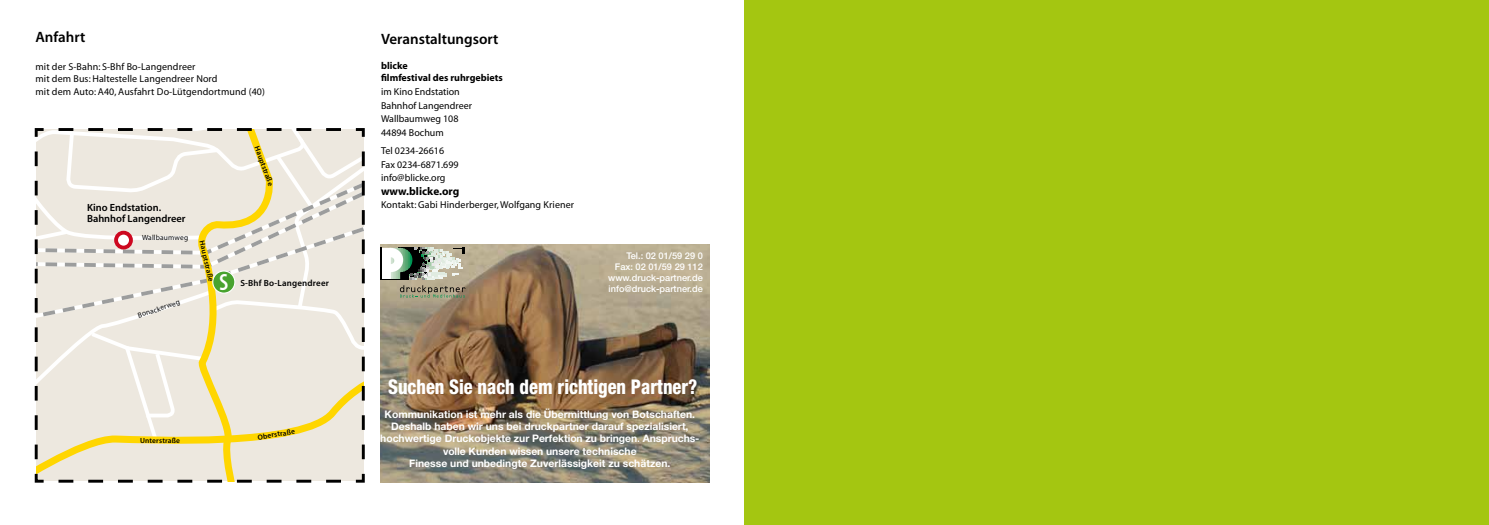
<style>
.page{position:relative;width:1489px;height:525px;background:#fff}
.page>*{position:absolute;margin:0;border:0;box-sizing:border-box;transform-origin:0 0}
.t1{font:800 condensed 20.25px "Helvetica Neue";color:#fff;scale:.91 1}
.t2{font:15px "Myriad MM 565 600";color:#000}
.t3{font:11.25px "Myriad MM 700 600";letter-spacing:.005em;color:#000}
.t4{font:700 10.38px/12.4px "Helvetica Neue";color:#fff;text-align:center}
.t5{font:10.38px/11.9px "Myriad MM 565 600";color:#000}
.t6{font:10px/13.8px "Myriad MM 400 600";letter-spacing:.01em;color:#000}
.t7{font:10px/12.5px "Myriad MM 700 600";letter-spacing:.015em;color:#000}
.t8{font:500 9.25px/11px "Helvetica Neue";color:#fff;text-align:right}
.t9{font:9px "Myriad MM 565 600";letter-spacing:.02em;color:#000}
.t10{font:7.5px "Myriad MM 565 600";letter-spacing:.02em;color:#000}
.t11{font:7.5px "Myriad MM 400 600";letter-spacing:.02em;color:#000}
</style>
<div class="page">
<div style="left:744px;top:0;width:744px;height:524px;background:#a4c611"></div>
<img style="left:381px;top:244px;width:328px;height:238px">
<svg style="left:381px;top:244px;width:84px;height:53px;background:#a4a794"></svg>
<svg style="left:35px;top:128px;width:330px;height:354px;background:#e9e3d1"></svg>
<h2 class="t2" style="left:35px;top:30px;width:52px">Anfahrt</h2>
<p class="t6" style="left:35px;top:60px;width:231px;line-height:12.5px">mit der S-Bahn: S-Bhf Bo-Langendreer<br>mit dem Bus: Haltestelle Langendreer Nord<br>mit dem Auto: A40, Ausfahrt Do-Lütgendortmund (40)</p>
<p class="t5" style="left:87px;top:201px;width:100px">Kino Endstation.<br>Bahnhof Langendreer</p>
<p class="t11" style="left:142px;top:234px;width:48px">Wallbaumweg</p>
<p class="t11" style="left:137px;top:312px;width:45px;rotate:-18deg">Bonackerweg</p>
<p class="t10" style="left:205px;top:240px;width:43px;rotate:77deg">Hauptstraße</p>
<p class="t10" style="left:260px;top:145px;width:43px;rotate:70deg">Hauptstraße</p>
<p class="t9" style="left:240px;top:279px;width:90px">S-Bhf Bo-Langendreer</p>
<p class="t10" style="left:140px;top:436px;width:41px">Unterstraße</p>
<p class="t10" style="left:257px;top:433px;width:39px;rotate:-9deg">Oberstraße</p>
<h2 class="t2" style="left:381px;top:31px;width:119px">Veranstaltungsort</h2>
<p class="t7" style="left:381px;top:59px;width:123px">blicke<br>filmfestival des ruhrgebiets</p>
<p class="t6" style="left:381px;top:85px;width:92px">im Kino Endstation<br>Bahnhof Langendreer<br>Wallbaumweg 108<br>44894 Bochum</p>
<p class="t6" style="left:381px;top:144px;width:79px">Tel 0234-26616<br>Fax 0234-6871.699 info@blicke.org</p>
<p class="t3" style="left:381px;top:186px;width:79px">www.blicke.org</p>
<p class="t6" style="left:381px;top:198px;width:194px">Kontakt: Gabi Hinderberger, Wolfgang Kriener</p>
<p class="t8" style="left:608px;top:250px;width:96px">Tel.: 02 01/59 29 0<br>Fax: 02 01/59 29 112 www.druck-partner.de info@druck-partner.de</p>
<h1 class="t1" style="left:388px;top:374px;width:341px">Suchen Sie nach dem richtigen Partner?</h1>
<p class="t4" style="left:380px;top:407px;width:321px">Kommunikation ist mehr als die Übermittlung von Botschaften.<br>Deshalb haben wir uns bei druckpartner darauf spezialisiert, hochwertige Druckobjekte zur Perfektion zu bringen. Anspruchs&shy;volle Kunden wissen unsere technische<br>Finesse und unbedingte Zuverlässigkeit zu schätzen.</p>
</div>
